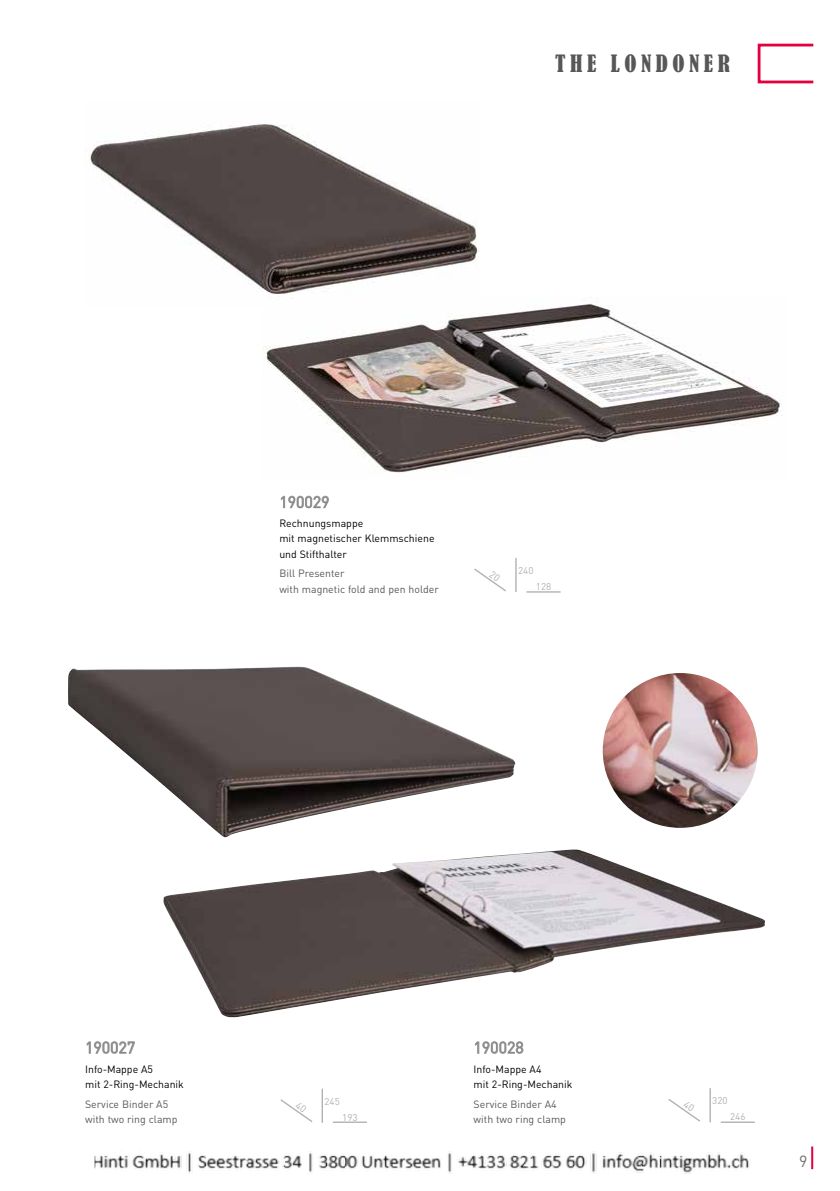
<style>
.page{position:relative;width:840px;height:1191px;background:#fff}
.page>*{position:absolute;margin:0;border:0;box-sizing:border-box;transform-origin:0 0}
.t1{font:condensed 22.4px "Bernard";letter-spacing:.2em;color:#575756}
.t2{font:16px "DIN";color:#878787}
.t3{font:16px "DIN";color:#706f6f}
.t4{font:10.4px/15.4px "DIN";color:#000}
.t5{font:10.4px/15.4px "DIN";color:#575756}
.t6{font:9.8px "DIN";color:#b3b2b2}
</style>
<div class="page">
<div style="left:757px;top:44px;width:57px;height:39px;border:3px solid #e4003e"></div>
<hr style="left:810px;top:1146px;width:2px;height:23px;background:#e4003e">
<svg style="left:281px;top:496px;width:48px;height:12px"></svg>
<hr style="left:515px;top:558px;width:1px;height:34px;background:#b3b2b2">
<hr style="left:526px;top:591px;width:34px;height:1px;background:#b3b2b2">
<svg style="left:87px;top:1041px;width:48px;height:12px"></svg>
<hr style="left:332px;top:1121px;width:35px;height:2px;background:#b3b2b2">
<hr style="left:321px;top:1088px;width:2px;height:34px;background:#b3b2b2">
<svg style="left:475px;top:1041px;width:48px;height:12px"></svg>
<hr style="left:709px;top:1088px;width:1px;height:34px;background:#b3b2b2">
<hr style="left:720px;top:1121px;width:34px;height:2px;background:#b3b2b2">
<img style="left:262px;top:298px;width:521px;height:175px">
<img style="left:85px;top:124px;width:395px;height:182px">
<img style="left:163px;top:849px;width:601px;height:168px">
<img style="left:68px;top:666px;width:447px;height:171px">
<img style="left:602px;top:673px;width:155px;height:155px;border-radius:77px">
<img style="left:94px;top:1151px;width:655px;height:23px">
<svg style="left:474px;top:568px;width:32px;height:24px"></svg>
<svg style="left:280px;top:1099px;width:33px;height:23px"></svg>
<svg style="left:668px;top:1099px;width:32px;height:23px"></svg>
<h1 class="t1" style="left:555px;top:51px;width:176px">THE LONDONER</h1>
<h2 class="t2" style="left:279px;top:491px;width:52px">190029</h2>
<p class="t4" style="left:279px;top:515px;width:157px">Rechnungsmappe<br>mit magnetischer Klemmschiene und Stifthalter</p>
<p class="t5" style="left:279px;top:565px;width:161px">Bill Presenter<br>with magnetic fold and pen holder</p>
<p class="t6" style="left:518px;top:564px;width:17px">240</p>
<p class="t6" style="left:535px;top:580px;width:17px">128</p>
<h2 class="t2" style="left:85px;top:1037px;width:52px">190027</h2>
<p class="t4" style="left:85px;top:1061px;width:100px">Info-Mappe A5<br>mit 2-Ring-Mechanik</p>
<p class="t5" style="left:85px;top:1095px;width:94px">Service Binder A5 with two ring clamp</p>
<p class="t6" style="left:324px;top:1094px;width:17px">245</p>
<p class="t6" style="left:342px;top:1111px;width:17px">193</p>
<h2 class="t2" style="left:473px;top:1037px;width:52px">190028</h2>
<p class="t4" style="left:473px;top:1061px;width:100px">Info-Mappe A4<br>mit 2-Ring-Mechanik</p>
<p class="t5" style="left:473px;top:1095px;width:94px">Service Binder A4 with two ring clamp</p>
<p class="t6" style="left:712px;top:1093px;width:17px">320</p>
<p class="t6" style="left:729px;top:1110px;width:17px">246</p>
<h2 class="t3" style="left:798px;top:1151px;width:10px">9</h2>
</div>
